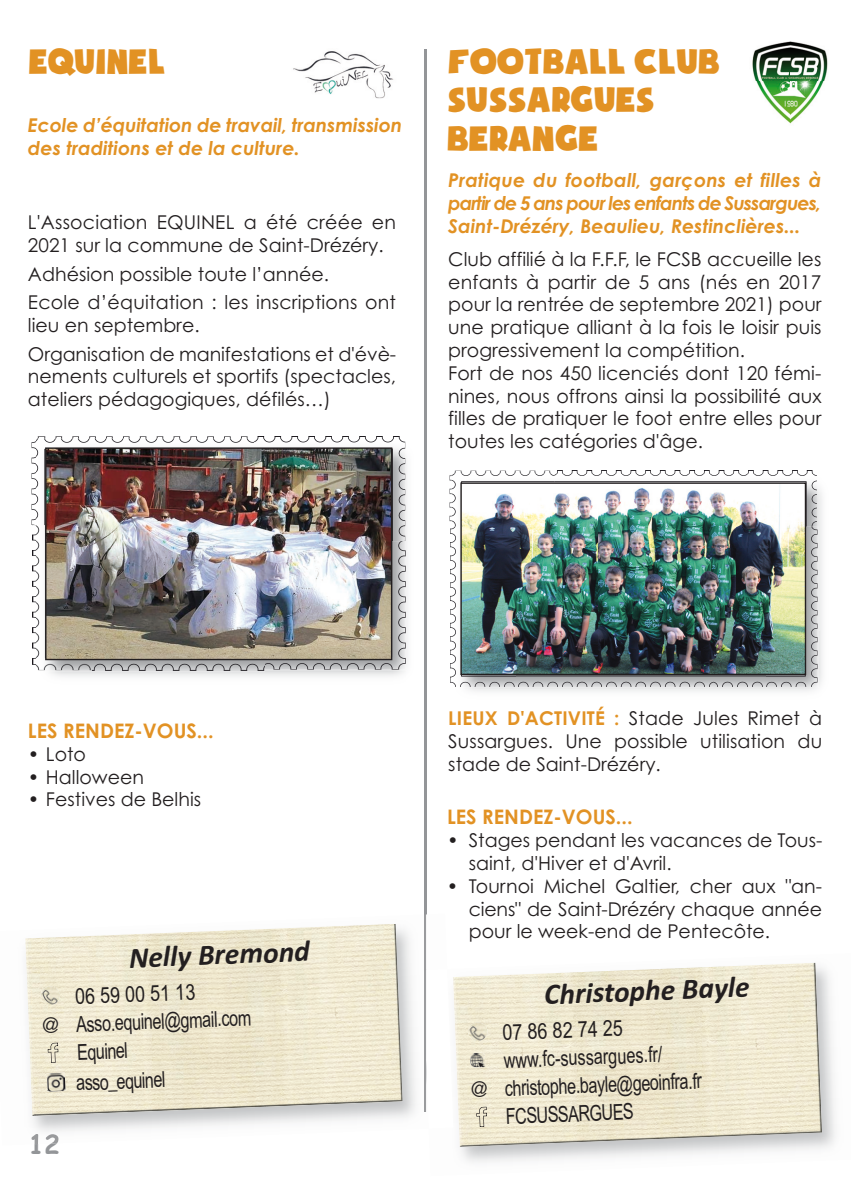
<style>
.page{position:relative;width:851px;height:1191px;background:#fff}
.page>*{position:absolute;margin:0;border:0;box-sizing:border-box;transform-origin:0 0}
.t1{font:40px/38px "Soupof Justice";color:#e29224}
.t2{font:40px "Soupof Justice";color:#e29224;scale:.96 1}
.t3{font:italic 700 29.6px "Calibri";color:#231f20}
.t4{font:700 26px "Comic Sans MS";color:#939598}
.t5{font:22px "Arial Narrow";color:#231f20;scale:.9 1}
.t6{font:22px "Arial Narrow";color:#231f20}
.t7{font:700 20px "Century Gothic";color:#e29224}
.t8{font:19px/22.8px "Century Gothic";color:#231f20}
.t9{font:italic 700 19px/22.8px "Century Gothic";color:#e29224}
.s1{font-family:"Itc Kabel"}
.s2{font-weight:700;color:#e29224}
</style>
<div class="page">
<hr style="left:424px;top:49px;width:2px;height:1063px;background:#939598">
<img style="left:31px;top:1134px;width:28px;height:10px">
<img style="left:25px;top:924px;width:377px;height:192px">
<img style="left:41px;top:986px;width:19px;height:19px">
<svg style="left:48px;top:1042px;width:10px;height:21px"></svg>
<img style="left:47px;top:1072px;width:18px;height:19px">
<img style="left:293px;top:51px;width:101px;height:48px">
<img style="left:32px;top:436px;width:216px;height:89px">
<img style="left:33px;top:525px;width:3px;height:141px">
<img style="left:36px;top:438px;width:372px;height:239px">
<img style="left:36px;top:438px;width:218px;height:87px">
<img style="left:405px;top:438px;width:3px;height:113px">
<img style="left:265px;top:541px;width:142px;height:129px">
<img style="left:265px;top:541px;width:140px;height:128px">
<img style="left:36px;top:670px;width:229px;height:1px">
<img style="left:93px;top:660px;width:172px;height:10px">
<img style="left:47px;top:449px;width:343px;height:209px">
<div style="left:45px;top:447px;width:347px;height:213px;border:1px solid #231f20"></div>
<img style="left:459px;top:962px;width:376px;height:200px">
<img style="left:424px;top:969px;width:3px;height:143px">
<img style="left:424px;top:970px;width:2px;height:89px">
<img style="left:453px;top:963px;width:368px;height:183px">
<img style="left:468px;top:1022px;width:19px;height:19px">
<img style="left:470px;top:1052px;width:15px;height:15px">
<svg style="left:476px;top:1106px;width:11px;height:21px"></svg>
<img style="left:752px;top:41px;width:76px;height:83px">
<img style="left:449px;top:470px;width:103px;height:52px">
<img style="left:556px;top:470px;width:258px;height:4px">
<img style="left:451px;top:492px;width:371px;height:200px">
<img style="left:451px;top:474px;width:365px;height:53px">
<img style="left:816px;top:475px;width:4px;height:156px">
<img style="left:765px;top:527px;width:52px;height:160px">
<img style="left:516px;top:675px;width:249px;height:12px">
<img style="left:451px;top:687px;width:261px;height:1px">
<img style="left:462px;top:484px;width:342px;height:189px">
<div style="left:460px;top:482px;width:346px;height:193px;border:1px solid #231f20"></div>
<h1 class="t2" style="left:29px;top:49px;width:144px">EQUINEL</h1>
<p class="t9" style="left:28px;top:115px;width:375px">Ecole d’équitation de travail, transmission des traditions et de la culture.</p>
<p class="t8" style="left:28px;top:213px;width:369px">L'Association EQUINEL a été créée en<br>2021 sur la commune de Saint-Drézéry.</p>
<p class="t8" style="left:28px;top:261px;width:369px;line-height:28.4px">Adhésion possible toute l’année.<br>Ecole d’équitation : les inscriptions ont</p>
<p class="t8" style="left:28px;top:313px;width:369px;line-height:28.4px">lieu en septembre.<br>Organisation de manifestations et d'évè-</p>
<p class="t8" style="left:28px;top:367px;width:369px">nements culturels et sportifs (spectacles, ateliers pédagogiques, défilés…)</p>
<h1 class="t1" style="left:447px;top:46px;width:274px">FOOTBALL CLUB<br>SUSSARGUES<br>BERANGE</h1>
<p class="t9" style="left:448px;top:171px;width:374px;text-align:justify">Pratique du football, garçons et filles à partir de 5 ans pour les enfants de Sussargues, Saint-Drézéry, Beaulieu, Restinclières...</p>
<p class="t8" style="left:448px;top:249px;width:375px">Club affilié à la F.F.F, le FCSB accueille les enfants à partir de 5 ans (nés en 2017 pour la rentrée de septembre 2021) pour une pratique alliant à la fois le loisir puis progressivement la compétition.<br>Fort de nos 450 licenciés dont 120 fémi&shy;nines, nous offrons ainsi la possibilité aux filles de pratiquer le foot entre elles pour toutes les catégories d'âge.</p>
<p class="t7" style="left:28px;top:723px;width:187px">LES RENDEZ-VOUS...</p>
<p class="t8" style="left:28px;top:744px;width:60px">• Loto</p>
<p class="t8" style="left:28px;top:767px;width:118px">• Halloween</p>
<p class="t8" style="left:28px;top:790px;width:175px">• Festives de Belhis</p>
<h2 class="t3" style="left:129px;top:947px;width:182px;rotate:-2deg">Nelly Bremond</h2>
<p class="t6" style="left:75px;top:988px;width:122px;rotate:-2deg">06 59 00 51 13</p>
<p class="t5" style="left:41px;top:1017px;width:234px;rotate:-2deg"><span class="s1">@</span> Asso.equinel@gmail.com</p>
<p class="t5" style="left:77px;top:1044px;width:58px;rotate:-2deg">Equinel</p>
<p class="t5" style="left:76px;top:1074px;width:101px;rotate:-2deg">asso_equinel</p>
<h3 class="t4" style="left:28px;top:1129px;width:33px">12</h3>
<p class="t8" style="left:448px;top:708px;width:375px;text-align:justify"><span class="s2">LIEUX D'ACTIVITÉ :</span> Stade Jules Rimet à Sussargues. Une possible utilisation du stade de Saint-Drézéry.</p>
<p class="t7" style="left:447px;top:809px;width:187px">LES RENDEZ-VOUS...</p>
<p class="t8" style="left:468px;top:830px;width:355px;text-indent:-22px">• Stages pendant les vacances de Tous&shy;saint, d'Hiver et d'Avril.</p>
<p class="t8" style="left:468px;top:876px;width:355px;text-align:justify;text-indent:-22px">• Tournoi Michel Galtier, cher aux "an&shy;ciens" de Saint-Drézéry chaque année pour le week-end de Pentecôte.</p>
<h2 class="t3" style="left:544px;top:983px;width:207px;rotate:-2deg">Christophe Bayle</h2>
<p class="t6" style="left:502px;top:1024px;width:122px;rotate:-2deg">07 86 82 74 25</p>
<p class="t5" style="left:503px;top:1051px;width:178px;rotate:-2deg">www.fc-sussargues.fr/</p>
<p class="t5" style="left:470px;top:1081px;width:259px;rotate:-2deg"><span class="s1">@</span> christophe.bayle@geoinfra.fr</p>
<p class="t5" style="left:505px;top:1108px;width:144px;rotate:-2deg">FCSUSSARGUES</p>
</div>
